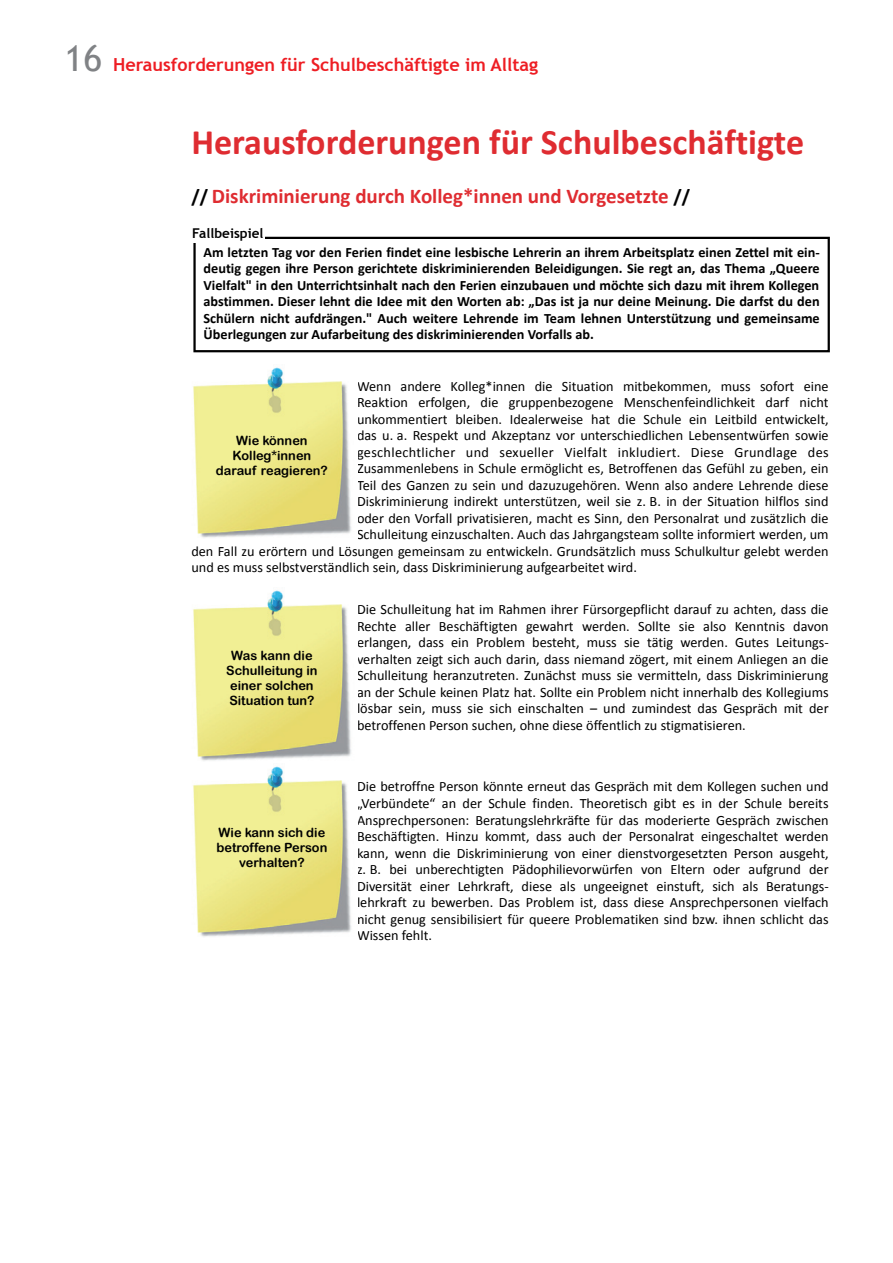
<style>
.page{position:relative;width:893px;height:1263px;background:#fff}
.page>*{position:absolute;margin:0;border:0;box-sizing:border-box;transform-origin:0 0}
.t1{font:700 36px "Calibri";color:#df2c31}
.t2{font:700 21px "Calibri";color:#df2c31}
.t3{font:700 18px "Calibri";color:#df2c31}
.t4{font:700 18px "Trebuchet MS";color:#ee1d23}
.t5{font:14.25px/16.5px "Calibri";color:#000;text-align:justify}
.t6{font:700 14.25px/16.5px "Calibri";color:#000;text-align:justify}
.t7{font:14.25px "Calibri";letter-spacing:.025em;color:#000}
.t8{font:700 13.5px "Trebuchet MS";color:#000}
.t9{font:12.75px/15px "Arial Rounded MT Bold";color:#000;text-align:center}
.s1{font-weight:400;font-size:36px;color:#808285}
.s2{font-size:19.5px;color:#000}
.s3{color:#fff}
</style>
<div class="page">
<div style="left:193px;top:237px;width:637px;height:115px;border:2px solid #000"></div>
<div style="left:190px;top:221px;width:75px;height:22px;background:#fff"></div>
<img style="left:193px;top:367px;width:158px;height:171px">
<img style="left:193px;top:590px;width:158px;height:171px">
<img style="left:193px;top:766px;width:158px;height:171px">
<p class="t4" style="left:64px;top:53px;width:475px"><span class="s1">16</span> ausforderungen für Schulbeschäftigte im Alltag</p>
<p class="t3" style="left:114px;top:51px;width:378px">Herausforderungen für Schulbeschäftigte im Alltag</p>
<h1 class="t1" style="left:191px;top:117px;width:614px">Herausforderungen für Schulbeschäftigte</h1>
<h2 class="t2" style="left:191px;top:181px;width:500px"><span class="s2">//</span> Diskriminierung durch Kolleg*innen und Vorgesetzte <span class="s2">//</span></h2>
<p class="t8" style="left:192px;top:225px;width:73px">Fallbeispiel</p>
<p class="t6" style="left:204px;top:243px;width:618px">Am letzten Tag vor den Ferien findet eine lesbische Lehrerin an ihrem Arbeitsplatz einen Zettel mit ein&shy;deutig gegen ihre Person gerichtete diskriminierenden Beleidigungen. Sie regt an, das Thema „Queere Vielfalt" in den Unterrichtsinhalt nach den Ferien einzubauen und möchte sich dazu mit ihrem Kollegen abstimmen. Dieser lehnt die Idee mit den Worten ab: „Das ist ja nur deine Meinung. Die darfst du den Schülern nicht aufdrängen." Auch weitere Lehrende im Team lehnen Unterstützung und gemeinsame Überlegungen zur Aufarbeitung des diskriminierenden Vorfalls ab.</p>
<p class="t5" style="left:357px;top:377px;width:473px">Wenn andere Kolleg*innen die Situation mitbekommen, muss sofort eine</p>
<p class="t5" style="left:357px;top:394px;width:473px">Reaktion erfolgen, die gruppenbezogene Menschenfeindlichkeit darf nicht</p>
<p class="t5" style="left:357px;top:410px;width:473px">unkommentiert bleiben. Idealerweise hat die Schule ein Leitbild entwickelt,</p>
<p class="t5" style="left:357px;top:427px;width:473px">das u.<span class="s3">.</span>a. Respekt und Akzeptanz vor unterschiedlichen Lebensentwürfen sowie</p>
<p class="t7" style="left:357px;top:443px;width:473px">geschlechtlicher und sexueller Vielfalt inkludiert. Diese Grundlage des</p>
<p class="t5" style="left:357px;top:460px;width:473px">Zusammenlebens in Schule ermöglicht es, Betroffenen das Gefühl zu geben, ein</p>
<p class="t5" style="left:357px;top:476px;width:473px">Teil des Ganzen zu sein und dazuzugehören. Wenn also andere Lehrende diese</p>
<p class="t5" style="left:357px;top:493px;width:473px">Diskriminierung indirekt unterstützen, weil sie z.<span class="s3">.</span>B. in der Situation hilflos sind</p>
<p class="t5" style="left:357px;top:509px;width:473px">oder den Vorfall privatisieren, macht es Sinn, den Personalrat und zusätzlich die</p>
<p class="t5" style="left:357px;top:526px;width:473px">Schulleitung einzuschalten. Auch das Jahrgangsteam sollte informiert werden, um</p>
<p class="t5" style="left:191px;top:542px;width:639px">den Fall zu erörtern und Lösungen gemeinsam zu entwickeln. Grundsätzlich muss Schulkultur gelebt werden</p>
<p class="t5" style="left:191px;top:559px;width:447px">und es muss selbstverständlich sein, dass Diskriminierung aufgearbeitet wird.</p>
<p class="t5" style="left:357px;top:601px;width:473px">Die Schulleitung hat im Rahmen ihrer Fürsorgepflicht darauf zu achten, dass die Rechte aller Beschäftigten gewahrt werden. Sollte sie also Kenntnis davon erlangen, dass ein Problem besteht, muss sie tätig werden. Gutes Leitungs&shy;verhalten zeigt sich auch darin, dass niemand zögert, mit einem Anliegen an die Schulleitung heranzutreten. Zunächst muss sie vermitteln, dass Diskriminierung an der Schule keinen Platz hat. Sollte ein Problem nicht innerhalb des Kollegiums lösbar sein, muss sie sich einschalten – und zumindest das Gespräch mit der betroffenen Person suchen, ohne diese öffentlich zu stigmatisieren.</p>
<p class="t9" style="left:216px;top:433px;width:114px">Wie können<br>Kolleg*innen darauf reagieren?</p>
<p class="t9" style="left:226px;top:648px;width:93px">Was kann die<br>Schulleitung in einer solchen<br>Situation tun?</p>
<p class="t9" style="left:216px;top:824px;width:112px">Wie kann sich die betroffene Person verhalten?</p>
<p class="t5" style="left:357px;top:778px;width:473px">Die betroffne Person könnte erneut das Gespräch mit dem Kollegen suchen und „Verbündete“ an der Schule finden. Theoretisch gibt es in der Schule bereits Ansprechpersonen: Beratungslehrkräfte für das moderierte Gespräch zwischen Beschäftigten. Hinzu kommt, dass auch der Personalrat eingeschaltet werden kann, wenn die Diskriminierung von einer dienstvorgesetzten Person ausgeht, z.<span class="s3">.</span>B. bei unberechtigten Pädophilievorwürfen von Eltern oder aufgrund der Diversität einer Lehrkraft, diese als ungeeignet einstuft, sich als Beratungs&shy;lehrkraft zu bewerben. Das Problem ist, dass diese Ansprechpersonen vielfach nicht genug sensibilisiert für queere Problematiken sind bzw. ihnen schlicht das Wissen fehlt.</p>
</div>
